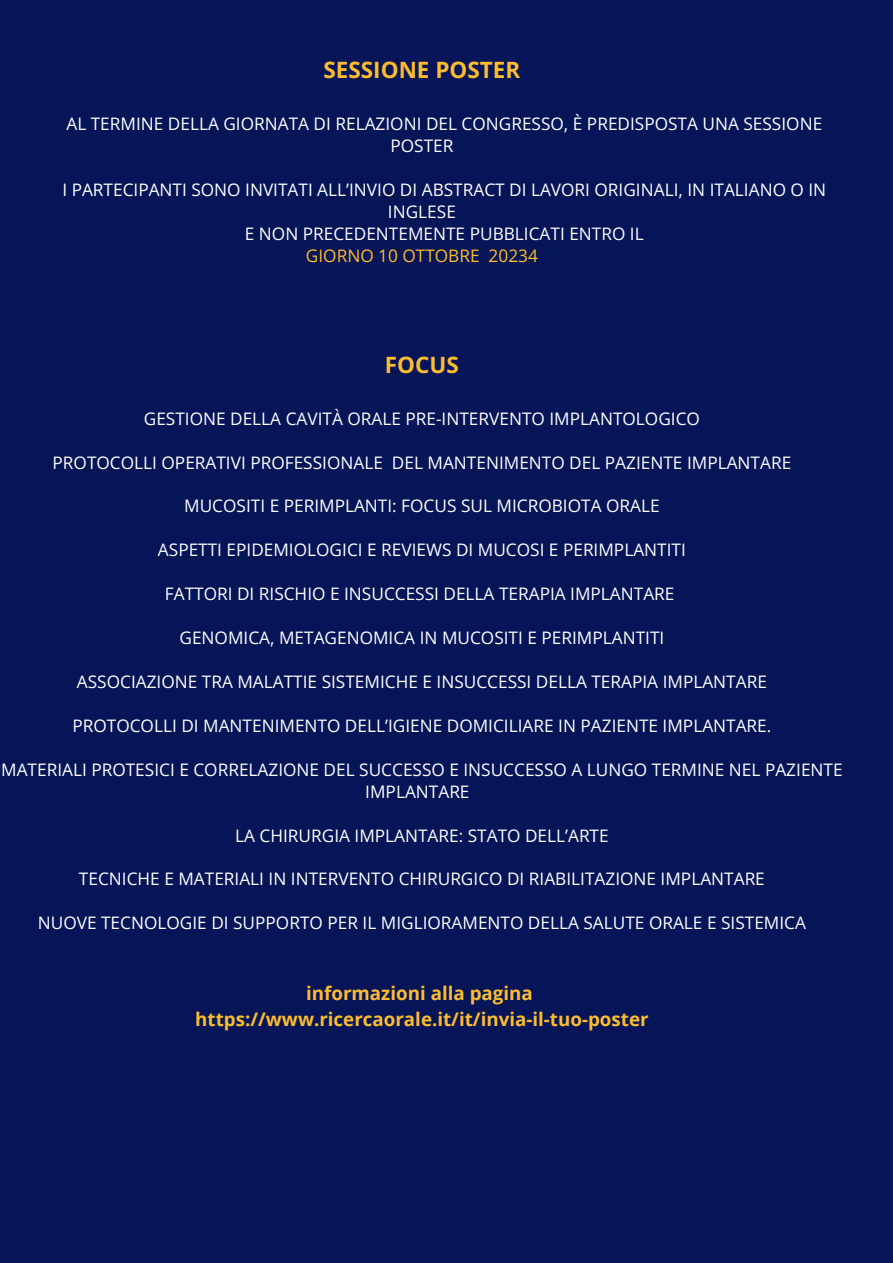
<style>
.page{position:relative;width:893px;height:1263px;background:#051558}
.page>*{position:absolute;margin:0;border:0;box-sizing:border-box;transform-origin:0 0}
.t1{font:700 22.5px "Open Sans";color:#ffbc2e}
.t2{font:700 18.75px "Open Sans";color:#ffbc2e}
.t3{font:17.25px/21.9px "Open Sans";color:#fff}
.t4{font:17.25px "Open Sans";color:#ffbc2e}
</style>
<div class="page">
<h1 class="t1" style="left:323px;top:54px;width:198px">SESSIONE POSTER</h1>
<h2 class="t3" style="left:390px;top:112px;width:433px;text-indent:-324px">AL TERMINE DELLA GIORNATA DI RELAZIONI DEL CONGRESSO, È PREDISPOSTA UNA SESSIONE<br>POSTER</h2>
<h2 class="t3" style="left:62px;top:178px;width:765px">I PARTECIPANTI SONO INVITATI ALL’INVIO DI ABSTRACT DI LAVORI ORIGINALI, IN ITALIANO O IN</h2>
<h2 class="t3" style="left:388px;top:200px;width:69px">INGLESE</h2>
<h2 class="t3" style="left:245px;top:222px;width:400px">E NON PRECEDENTEMENTE PUBBLICATI ENTRO IL</h2>
<h2 class="t4" style="left:306px;top:243px;width:233px">GIORNO 10 OTTOBRE 20234</h2>
<h1 class="t1" style="left:385px;top:349px;width:75px">FOCUS</h1>
<h2 class="t3" style="left:144px;top:407px;width:558px">GESTIONE DELLA CAVITÀ ORALE PRE-INTERVENTO IMPLANTOLOGICO</h2>
<h2 class="t3" style="left:53px;top:451px;width:740px">PROTOCOLLI OPERATIVI PROFESSIONALE DEL MANTENIMENTO DEL PAZIENTE IMPLANTARE</h2>
<h2 class="t3" style="left:184px;top:495px;width:477px">MUCOSITI E PERIMPLANTI: FOCUS SUL MICROBIOTA ORALE</h2>
<h2 class="t3" style="left:158px;top:539px;width:529px">ASPETTI EPIDEMIOLOGICI E REVIEWS DI MUCOSI E PERIMPLANTITI</h2>
<h2 class="t3" style="left:165px;top:583px;width:511px">FATTORI DI RISCHIO E INSUCCESSI DELLA TERAPIA IMPLANTARE</h2>
<h2 class="t3" style="left:179px;top:626px;width:486px">GENOMICA, METAGENOMICA IN MUCOSITI E PERIMPLANTITI</h2>
<h2 class="t3" style="left:77px;top:670px;width:691px">ASSOCIAZIONE TRA MALATTIE SISTEMICHE E INSUCCESSI DELLA TERAPIA IMPLANTARE</h2>
<h2 class="t3" style="left:72px;top:714px;width:700px">PROTOCOLLI DI MANTENIMENTO DELL’IGIENE DOMICILIARE IN PAZIENTE IMPLANTARE.</h2>
<h2 class="t3" style="left:1px;top:758px;width:843px;text-align:center">MATERIALI PROTESICI E CORRELAZIONE DEL SUCCESSO E INSUCCESSO A LUNGO TERMINE NEL PAZIENTE<br>IMPLANTARE</h2>
<h2 class="t3" style="left:235px;top:824px;width:375px">LA CHIRURGIA IMPLANTARE: STATO DELL’ARTE</h2>
<h2 class="t3" style="left:79px;top:868px;width:687px">TECNICHE E MATERIALI IN INTERVENTO CHIRURGICO DI RIABILITAZIONE IMPLANTARE</h2>
<h2 class="t3" style="left:38px;top:912px;width:769px">NUOVE TECNOLOGIE DI SUPPORTO PER IL MIGLIORAMENTO DELLA SALUTE ORALE E SISTEMICA</h2>
<p class="t2" style="left:306px;top:980px;width:228px">informazioni alla pagina</p>
<p class="t2" style="left:195px;top:1006px;width:455px">https://www.ricercaorale.it/it/invia-il-tuo-poster</p>
</div>
